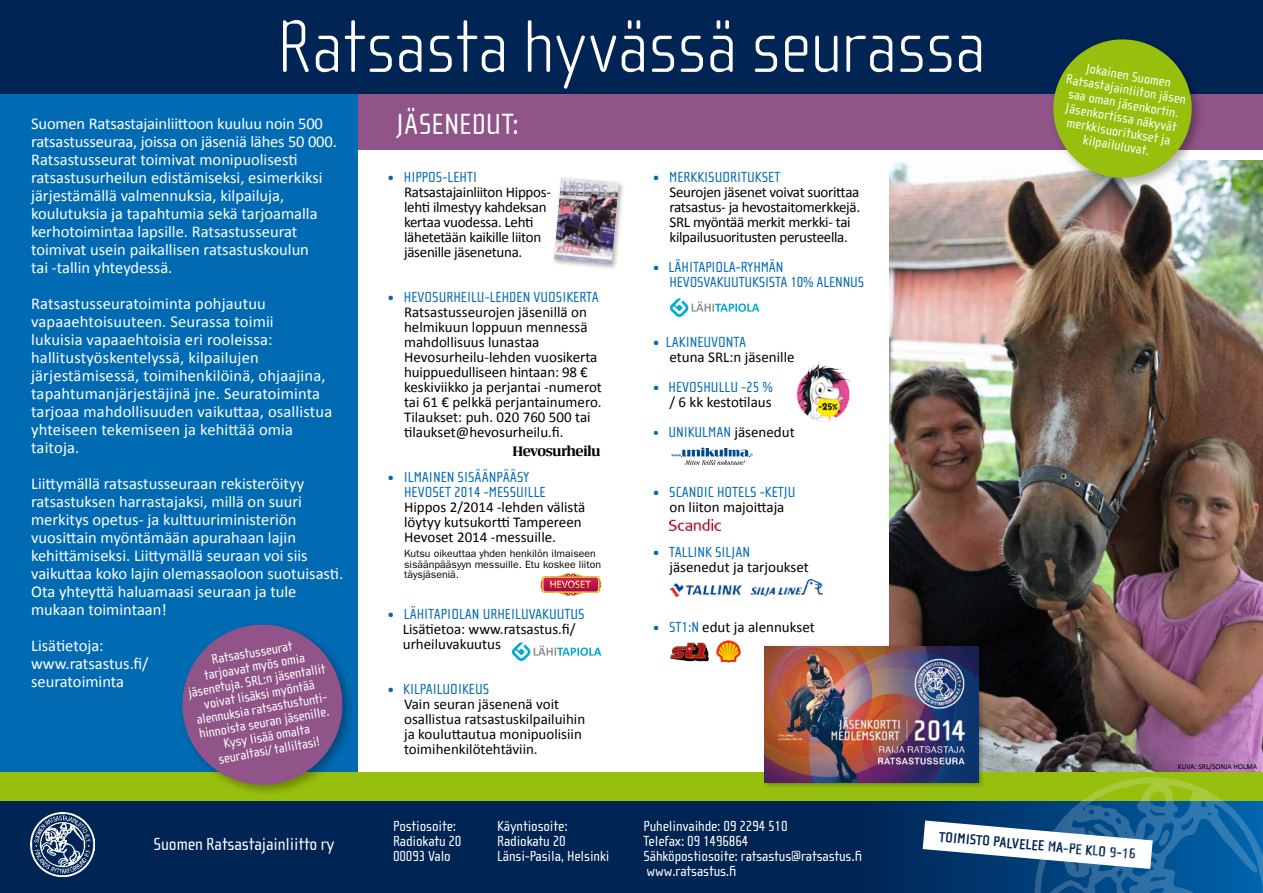
<style>
.page{position:relative;width:1263px;height:893px;background:#fff}
.page>*{position:absolute;margin:0;border:0;box-sizing:border-box;transform-origin:0 0}
.t1{font:100 76.35px "Cholla Sans";color:#fff}
.t2{font:30px "Cholla Sans";color:#fff}
.t3{font:18px "Cholla Sans";color:#fff}
.t4{font:16.5px/18px "Calibri";color:#fff}
.t5{font:15px/15px "Calibri";color:#000}
.t6{font:15px/15px "Cholla Sans";color:#006ab3}
.t7{font:15px/15px "Calibri";letter-spacing:-.02em;color:#000}
.t8{font:15px/15px "Cholla Sans";letter-spacing:-.01em;color:#fff}
.t9{font:700 15px "Cholla Sans";color:#002454}
.t10{font:14.1px/14.1px "Cholla Sans";color:#fff;text-align:center}
.t11{font:600 13.8px "Neuvos";letter-spacing:-.015em;color:#000}
.t12{font:10.5px/10.5px "Franklin Gothic";color:#000}
.t13{font:7.5px "Calibri";color:#000}
.s1{font-weight:700}
.s2{font-family:"Cholla Sans";font-weight:700;color:#006ab3}
.s3{font-family:"Cholla Sans";color:#006ab3}
</style>
<div class="page">
<img style="left:889px;top:161px;width:374px;height:611px">
<div style="left:0;top:91px;width:1263px;height:59px;background:#905488"></div>
<svg style="left:669px;top:298px;width:90px;height:19px"></svg>
<svg style="left:671px;top:448px;width:82px;height:17px"></svg>
<img style="left:669px;top:519px;width:52px;height:11px">
<img style="left:669px;top:580px;width:153px;height:16px">
<img style="left:670px;top:642px;width:27px;height:14px">
<img style="left:717px;top:640px;width:24px;height:22px">
<div style="left:552px;top:176px;width:73px;height:95px;background:#000;opacity:.3"></div>
<img style="left:554px;top:178px;width:65px;height:86px">
<img style="left:796px;top:362px;width:54px;height:60px">
<div style="left:0;top:64px;width:358px;height:738px;background:#006ab3"></div>
<div style="left:0;top:0;width:1263px;height:94px;background:#002454"></div>
<div style="left:1050px;top:36px;width:154px;height:154px;background:#000;opacity:.3"></div>
<svg style="left:1048px;top:36px;width:149px;height:147px"></svg>
<div style="left:0;top:796px;width:1263px;height:97px;background:#002454"></div>
<img style="left:31px;top:813px;width:64px;height:64px">
<div style="left:0;top:772px;width:1263px;height:29px;background:#97bf0d"></div>
<svg style="left:923px;top:820px;width:110px;height:49px;background:#94aac1"></svg>
<img style="left:1033px;top:777px;width:230px;height:116px">
<div style="left:762px;top:644px;width:223px;height:145px;background:#000;opacity:.3"></div>
<img style="left:764px;top:646px;width:215px;height:136px">
<svg style="left:540px;top:573px;width:61px;height:23px"></svg>
<div style="left:179px;top:621px;width:176px;height:176px;background:#000;opacity:.3"></div>
<svg style="left:179px;top:621px;width:170px;height:170px"></svg>
<svg style="left:511px;top:642px;width:90px;height:19px"></svg>
<h1 class="t1" style="left:277px;top:5px;width:711px">Ratsasta hyvässä seurassa</h1>
<p class="t4" style="left:31px;top:114px;width:307px">Suomen Ratsastajainliittoon kuuluu noin 500 ratsastusseuraa, joissa on jäseniä lähes 50 000.<br>Ratsastusseurat toimivat monipuolisesti ratsastusurheilun edistämiseksi, esimerkiksi järjestämällä valmennuksia, kilpailuja, koulutuksia ja tapahtumia sekä tarjoamalla kerhotoimintaa lapsille. Ratsastusseurat toimivat usein paikallisen ratsastuskoulun<br>tai -tallin yhteydessä.</p>
<p class="t4" style="left:31px;top:294px;width:303px">Ratsastusseuratoiminta pohjautuu vapaaehtoisuuteen. Seurassa toimii<br>lukuisia vapaaehtoisia eri rooleissa: hallitustyöskentelyssä, kilpailujen järjestämisessä, toimihenkilöinä, ohjaajina, tapahtumanjärjestäjinä jne. Seuratoiminta tarjoaa mahdollisuuden vaikuttaa, osallistua yhteiseen tekemiseen ja kehittää omia taitoja.</p>
<p class="t4" style="left:31px;top:474px;width:314px">Liittymällä ratsastusseuraan rekisteröityy ratsastuksen harrastajaksi, millä on suuri merkitys opetus- ja kulttuuriministeriön vuosittain myöntämään apurahaan lajin kehittämiseksi. Liittymällä seuraan voi siis vaikuttaa koko lajin olemassaoloon suotuisasti.<br>Ota yhteyttä haluamaasi seuraan ja tule mukaan toimintaan!</p>
<p class="t4" style="left:31px;top:636px;width:119px">Lisätietoja: www.ratsastus.fi/ seuratoiminta</p>
<p class="t10" style="left:182px;top:658px;width:142px;rotate:-10deg">RATSASTUSSEURAT<br>TARJOAVAT MYÖS OMIA<br>JÄSENETUJA. SRL :N JÄSENTALLIT<br>VOIVAT LISÄKSI MYÖNTÄÄ<br>ALENNUKSIA RATSASTUSTUNTI-<br>HINNOISTA SEURAN JÄSENILLE.<br>KYSY LISÄÄ OMALTA<br>SEURALTASI/ TALLILTASI!</p>
<h2 class="t2" style="left:396px;top:108px;width:124px">JÄSENEDUT:</h2>
<p class="t6" style="left:388px;top:170px;width:91px"><span class="s1">•</span> HIPPOS-LEHTI</p>
<p class="t7" style="left:404px;top:184px;width:148px">Ratsastajainliiton Hippos&shy;lehti ilmestyy kahdeksan kertaa vuodessa. Lehti lähetetään kaikille liiton jäsenille jäsenetuna.</p>
<p class="t6" style="left:388px;top:290px;width:212px"><span class="s1">•</span> HEVOSURHEILU-LEHDEN VUOSIKERTA</p>
<p class="t5" style="left:404px;top:304px;width:199px">Ratsastusseurojen jäsenillä on helmikuun loppuun mennessä mahdollisuus lunastaa<br>Hevosurheilu-lehden vuosikerta huippuedulliseen hintaan: 98 € keskiviikko ja perjantai -numerot tai 61 € pelkkä perjantainumero.<br>Tilaukset: puh. 020 760 500 tai tilaukset@hevosurheilu.fi.</p>
<p class="t6" style="left:404px;top:470px;width:143px;text-indent:-16px"><span class="s1">•</span> I LMAINEN SISÄÄNPÄÄSY<br>HEVOSET 2014 -MESSUILLE</p>
<p class="t5" style="left:404px;top:499px;width:183px">Hippos 2/2014 -lehden välistä löytyy kutsukortti Tampereen<br>Hevoset 2014 -messuille.</p>
<p class="t12" style="left:404px;top:549px;width:198px">Kutsu oikeuttaa yhden henkilön ilmaiseen sisäänpääsyyn messuille. Etu koskee liiton täysjäseniä.</p>
<p class="t6" style="left:388px;top:607px;width:198px"><span class="s1">•</span> LÄHITAPIOLAN URHEILUVAKUUTUS</p>
<p class="t5" style="left:403px;top:621px;width:174px">Lisätietoa: www.ratsastus.fi/ urheiluvakuutus</p>
<p class="t6" style="left:388px;top:682px;width:103px"><span class="s1">•</span> KILPAILUOIKEUS</p>
<p class="t5" style="left:404px;top:696px;width:183px">Vain seuran jäsenenä voit osallistua ratsastuskilpailuihin ja kouluttautua monipuolisiin toimihenkilötehtäviin.</p>
<p class="t11" style="left:513px;top:441px;width:89px">Hevosurheilu</p>
<p class="t6" style="left:653px;top:170px;width:129px"><span class="s1">•</span> MERKKISUORITUKSET</p>
<p class="t7" style="left:669px;top:184px;width:192px">Seurojen jäsenet voivat suorittaa ratsastus- ja hevostaitomerkkejä.<br>SRL myöntää merkit merkki- tai kilpailusuoritusten perusteella.</p>
<p class="t6" style="left:669px;top:260px;width:196px;text-indent:-16px"><span class="s1">•</span> LÄH ITAPIOLA-RYHMÄN<br>HEVOSVAKUUTUKSISTA 10% ALENNUS</p>
<p class="t6" style="left:653px;top:335px;width:94px"><span class="s1">•</span> LAKINEUVONTA</p>
<p class="t5" style="left:669px;top:349px;width:127px">etuna SRL:n jäsenille</p>
<p class="t6" style="left:653px;top:380px;width:31px"><span class="s1">•</span> HEVOS</p>
<p class="t6" style="left:703px;top:380px;width:15px">HULLU</p>
<p class="t6" style="left:741px;top:380px;width:33px">-25 %</p>
<p class="t5" style="left:669px;top:394px;width:104px">/ 6 kk kestotilaus</p>
<p class="t6" style="left:653px;top:425px;width:23px">• UNIKULMAN</p>
<p class="t5" style="left:734px;top:424px;width:62px">jäsenedut</p>
<p class="t6" style="left:653px;top:485px;width:144px"><span class="s1">•</span> SCANDIC HOTELS -KETJU</p>
<p class="t5" style="left:669px;top:499px;width:116px">on liiton majoittaja</p>
<p class="t6" style="left:653px;top:545px;width:98px"><span class="s1">•</span> TALLINK SILJAN</p>
<p class="t5" style="left:669px;top:559px;width:141px">jäsenedut ja tarjoukset</p>
<p class="t5" style="left:653px;top:619px;width:163px"><span class="s2">•</span> <span class="s3">ST1:N</span> edut ja alennukset</p>
<p class="t10" style="left:1070px;top:58px;width:124px;rotate:10deg">JOKAINENSUOMEN<br>RATSASTAJAINLIITON JÄSEN<br>SAA OMAN JÄSENKORTIN.<br>JÄSENKORTISSA NÄKYVÄT<br>MERKKISUORITUKSET JA<br>KILPAILULUVAT.</p>
<p class="t13" style="left:1178px;top:761px;width:81px">kuva: srl/so nja holma</p>
<p class="t8" style="left:497px;top:819px;width:114px">KÄYNTIOSOITE:<br>RADIOKATU 20<br>LÄNSI-PASILA, HELSINKI</p>
<p class="t8" style="left:643px;top:819px;width:220px">PUHELINVAIHDE: 09 2294 510<br>TELEFAX: 09 1496864<br>SÄHKÖPOSTIOSOITE: RATSASTUS@RATSASTUS.FI<br>WWW.RATSASTUS.FI</p>
<p class="t8" style="left:393px;top:819px;width:70px">POSTIOSOITE:<br>RADIOKATU 20<br>00093 VALO</p>
<p class="t3" style="left:154px;top:834px;width:183px">SUOMEN RATSASTAJAINLIITTO RY</p>
<p class="t9" style="left:940px;top:829px;width:199px;rotate:5deg">toimisto palvelee ma-pe klo 9-16</p>
</div>
